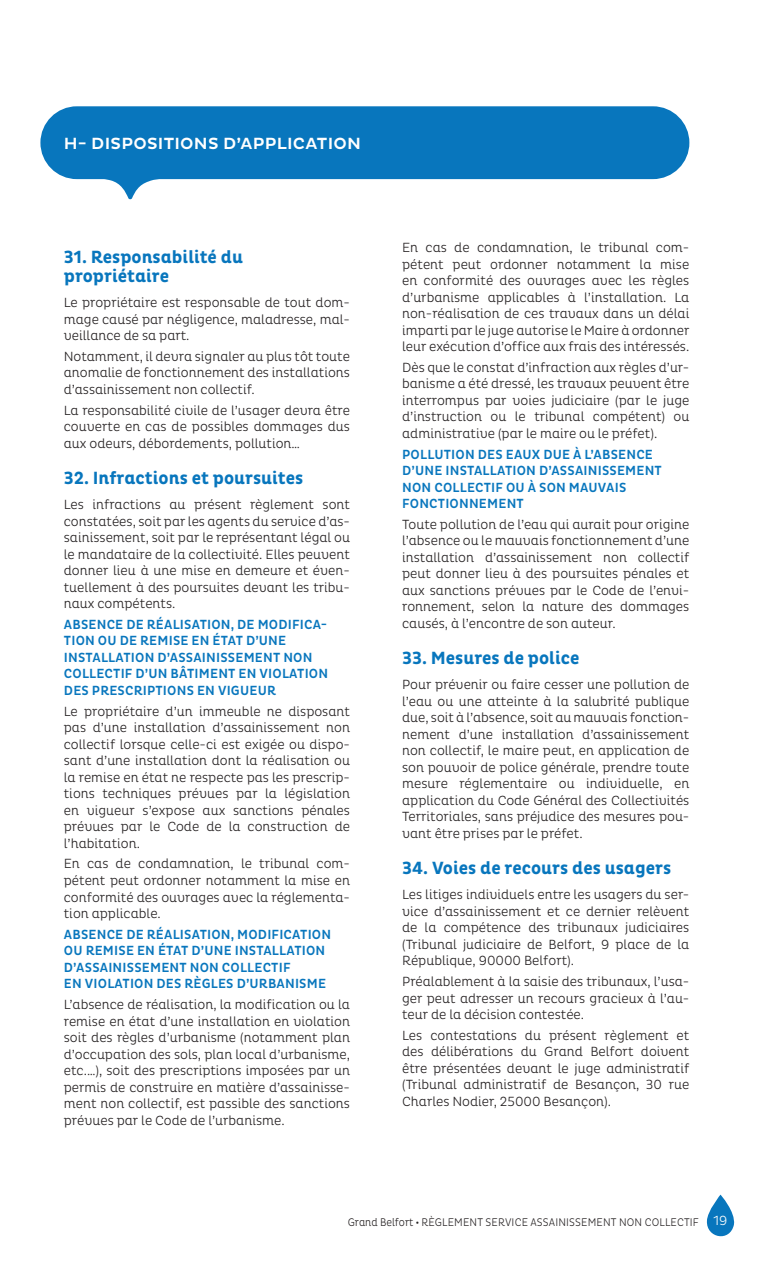
<style>
.page{position:relative;width:766px;height:1263px;background:#fff}
.page>*{position:absolute;margin:0;border:0;box-sizing:border-box;transform-origin:0 0}
.soustitre{font:700 18px/19.5px "Pluto Cond";color:#0876bd}
.corps_texte{font:700 18px "Pluto Cond";color:#0876bd}
.notes_en_gouttes{font:500 16.5px "Pluto";letter-spacing:.015em;color:#fff}
.corps_texte-2{font:300 13.5px/16.5px "Pluto Cond";color:#231f20;text-align:justify}
.corps_texte-3{font:500 13.5px/16.5px "Pluto Cond";letter-spacing:.015em;color:#0876bd}
.soustitre-2{font:300 13.5px/16.5px "Pluto Cond";color:#231f20;text-align:justify}
.t1{font:300 11.25px "Pluto Cond";letter-spacing:.015em;color:#231f20;scale:.93 1}
.s1{font-family:"Pluto";font-weight:700}
.s2{font-size:13.5px;color:#fff}
</style>
<div class="page">
<div style="left:40px;top:106px;width:649px;height:73px;background:#0876bd;border-radius:36px"></div>
<svg style="left:87px;top:179px;width:94px;height:20px"></svg>
<svg style="left:706px;top:1195px;width:29px;height:42px"></svg>
<p class="notes_en_gouttes" style="left:64px;top:134px;width:298px">H- DISPOSITIONS D’APPLICATION</p>
<p class="soustitre" style="left:64px;top:247px;width:181px">31. Responsabilité du propriétaire</p>
<p class="soustitre-2" style="left:64px;top:294px;width:287px">Le propriétaire est responsable de tout dom&shy;mage causé par négligence, maladresse, mal&shy;veillance de sa part.</p>
<p class="corps_texte-2" style="left:64px;top:348px;width:287px">Notamment, il devra signaler au plus tôt toute anomalie de fonctionnement des installations d’assainissement non collectif.</p>
<p class="corps_texte-2" style="left:64px;top:402px;width:287px">La responsabilité civile de l’usager devra être couverte en cas de possibles dommages dus aux odeurs, débordements, pollution…</p>
<p class="corps_texte" style="left:64px;top:468px;width:241px">32. Infractions et poursuites</p>
<p class="corps_texte-2" style="left:64px;top:496px;width:287px">Les infractions au présent règlement sont constatées, soit par les agents du service d’as&shy;sainissement, soit par le représentant légal ou le mandataire de la collectivité. Elles peuvent donner lieu à une mise en demeure et éven&shy;tuellement à des poursuites devant les tribu&shy;naux compétents.</p>
<p class="corps_texte-3" style="left:64px;top:616px;width:266px">ABSENCE DE RÉALISATION, DE MODIFICA-TION OU DE REMISE EN ÉTAT D’UNE INSTALLATION D’ASSAINISSEMENT NON COLLECTIF D’UN BÂTIMENT EN VIOLATION DES PRESCRIPTIONS EN VIGUEUR</p>
<p class="corps_texte-2" style="left:64px;top:703px;width:287px">Le propriétaire d’un immeuble ne disposant pas d’une installation d’assainissement non collectif lorsque celle-ci est exigée ou dispo&shy;sant d’une installation dont la réalisation ou la remise en état ne respecte pas les prescrip&shy;tions techniques prévues par la législation en vigueur s’expose aux sanctions pénales prévues par le Code de la construction de l’habitation.</p>
<p class="corps_texte-2" style="left:64px;top:856px;width:287px">En cas de condamnation, le tribunal com&shy;pétent peut ordonner notamment la mise en conformité des ouvrages avec la réglementa&shy;tion applicable.</p>
<p class="corps_texte-3" style="left:64px;top:926px;width:269px">ABSENCE DE RÉALISATION, MODIFICATION OU REMISE EN ÉTAT D’UNE INSTALLATION D’ASSAINISSEMENT NON COLLECTIF<br>EN VIOLATION DES RÈGLES D’URBANISME</p>
<p class="corps_texte-2" style="left:64px;top:996px;width:287px">L’absence de réalisation, la modification ou la remise en état d’une installation en violation soit des règles d’urbanisme (notamment plan d’occupation des sols, plan local d’urbanisme, etc.…), soit des prescriptions imposées par un permis de construire en matière d’assainisse&shy;ment non collectif, est passible des sanctions prévues par le Code de l’urbanisme.</p>
<p class="corps_texte-2" style="left:402px;top:239px;width:289px">En cas de condamnation, le tribunal com&shy;pétent peut ordonner notamment la mise en conformité des ouvrages avec les règles d’urbanisme applicables à l’installation. La non-réalisation de ces travaux dans un délai imparti par le juge autorise le Maire à ordonner leur exécution d’office aux frais des intéressés.</p>
<p class="corps_texte-2" style="left:402px;top:359px;width:289px">Dès que le constat d’infraction aux règles d’ur&shy;banisme a été dressé, les travaux peuvent être interrompus par voies judiciaire (par le juge d’instruction ou le tribunal compétent) ou administrative (par le maire ou le préfet).</p>
<p class="corps_texte-3" style="left:402px;top:446px;width:261px">POLLUTION DES EAUX DUE À L’ABSENCE<br>D’UNE INSTALLATION D’ASSAINISSEMENT<br>NON COLLECTIF OU À SON MAUVAIS<br>FONCTIONNEMENT</p>
<p class="corps_texte-2" style="left:402px;top:516px;width:289px">Toute pollution de l’eau qui aurait pour origine l’absence ou le mauvais fonctionnement d’une installation d’assainissement non collectif peut donner lieu à des poursuites pénales et aux sanctions prévues par le Code de l’envi&shy;ronnement, selon la nature des dommages causés, à l’encontre de son auteur.</p>
<p class="soustitre" style="left:402px;top:649px;width:179px">33. Mesures de police</p>
<p class="corps_texte-2" style="left:402px;top:677px;width:289px">Pour prévenir ou faire cesser une pollution de l’eau ou une atteinte à la salubrité publique due, soit à l’absence, soit au mauvais fonction&shy;nement d’une installation d’assainissement non collectif, le maire peut, en application de son pouvoir de police générale, prendre toute mesure réglementaire ou individuelle, en application du Code Général des Collectivités Territoriales, sans préjudice des mesures pou&shy;vant être prises par le préfet.</p>
<p class="soustitre" style="left:402px;top:859px;width:270px">34. Voies de recours des usagers</p>
<p class="corps_texte-2" style="left:402px;top:887px;width:289px">Les litiges individuels entre les usagers du ser&shy;vice d’assainissement et ce dernier relèvent de la compétence des tribunaux judiciaires (Tribunal judiciaire de Belfort, 9 place de la République, 90000 Belfort).</p>
<p class="corps_texte-2" style="left:402px;top:973px;width:289px">Préalablement à la saisie des tribunaux, l’usa&shy;ger peut adresser un recours gracieux à l’au&shy;teur de la décision contestée.</p>
<p class="corps_texte-2" style="left:402px;top:1027px;width:289px">Les contestations du présent règlement et des délibérations du Grand Belfort doivent être présentées devant le juge administratif (Tribunal administratif de Besançon, 30 rue Charles Nodier, 25000 Besançon).</p>
<p class="t1" style="left:348px;top:1216px;width:409px">Grand Belfort <span class="s1">∙</span> RÈGLEMENT SERVICE ASSAINISSEMENT NON COLLECTIF <span class="s2">19</span></p>
</div>
